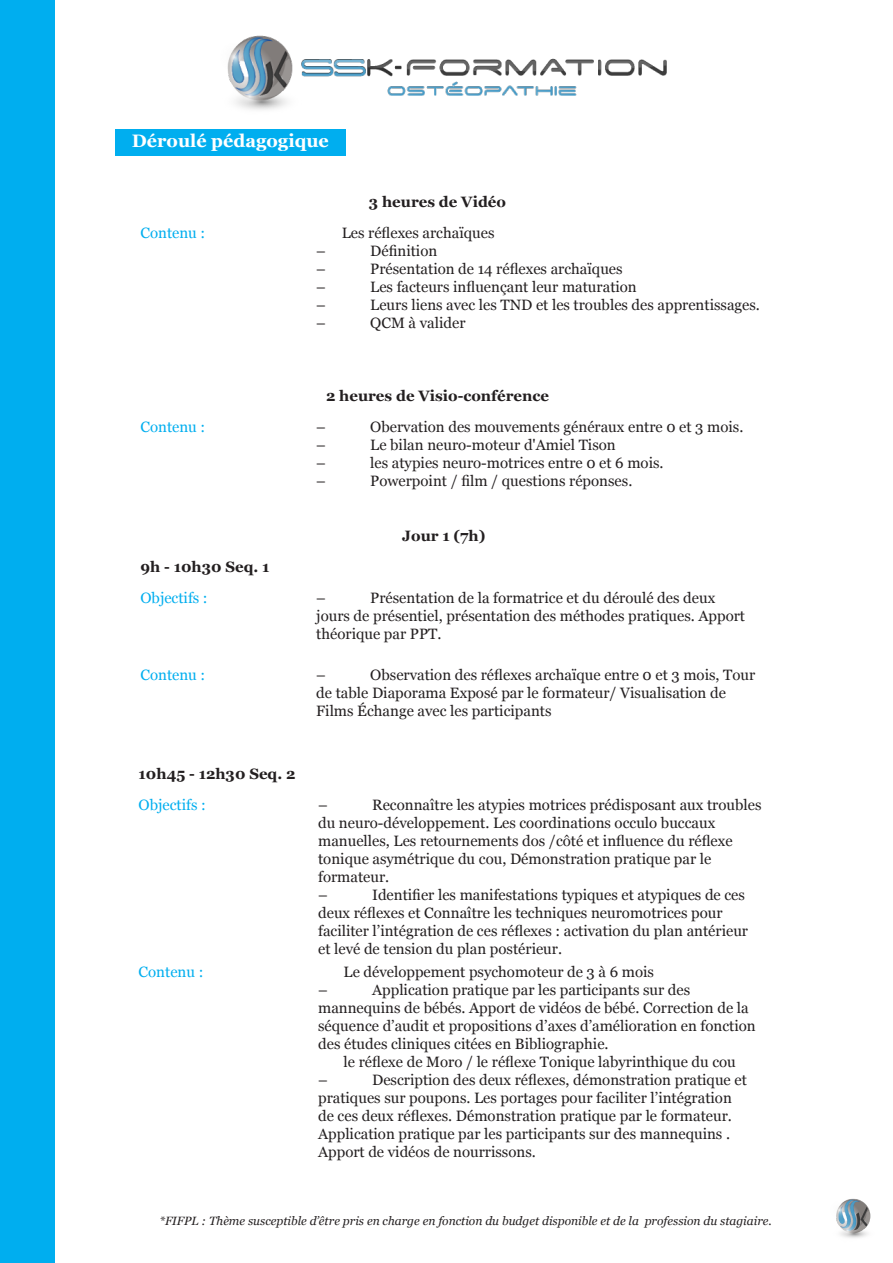
<style>
.page{position:relative;width:893px;height:1263px;background:#fff}
.page>*{position:absolute;margin:0;border:0;box-sizing:border-box;transform-origin:0 0}
.TITRE_1{font:700 18px "Georgia";color:#fff}
.t1{font:15px/18px "Georgia";color:#231f20}
.Titre_2{font:15px "Georgia";color:#00aeef}
.Style_2_gras{font:700 15px "Georgia";color:#231f20}
.Horaires{font:700 15px "Georgia";color:#231f20}
.t2{font:italic 12px "Georgia";color:#231f20}
</style>
<div class="page">
<div style="left:0;top:0;width:54px;height:1263px;background:#00aeef"></div>
<hr style="left:892px;top:0;width:1px;height:1263px;background:#00aeef">
<img style="left:836px;top:1178px;width:57px;height:85px">
<img style="left:227px;top:35px;width:440px;height:75px">
<div style="left:115px;top:129px;width:231px;height:26px;background:#00aeef"></div>
<p class="TITRE_1" style="left:132px;top:127px;width:198px">Déroulé pédagogique</p>
<p class="Style_2_gras" style="left:369px;top:191px;width:139px">3 heures de Vidéo</p>
<p class="Titre_2" style="left:140px;top:222px;width:66px">Contenu :</p>
<p class="t1" style="left:342px;top:224px;width:154px">Les réflexes archaïques</p>
<p class="t1" style="left:316px;top:242px;width:11px">–</p>
<p class="t1" style="left:370px;top:242px;width:69px">Définition</p>
<p class="t1" style="left:316px;top:260px;width:11px">–</p>
<p class="t1" style="left:370px;top:260px;width:254px">Présentation de 14 réflexes archaïques</p>
<p class="t1" style="left:316px;top:278px;width:11px">–</p>
<p class="t1" style="left:370px;top:278px;width:268px">Les facteurs influençant leur maturation</p>
<p class="t1" style="left:316px;top:296px;width:11px">–</p>
<p class="t1" style="left:370px;top:296px;width:391px">Leurs liens avec les TND et les troubles des apprentissages.</p>
<p class="t1" style="left:316px;top:314px;width:11px">–</p>
<p class="t1" style="left:370px;top:314px;width:97px">QCM à valider</p>
<p class="Style_2_gras" style="left:326px;top:384px;width:224px">2 heures de Visio-conférence</p>
<p class="Titre_2" style="left:140px;top:416px;width:66px">Contenu :</p>
<p class="t1" style="left:316px;top:417px;width:11px">–</p>
<p class="t1" style="left:370px;top:417px;width:375px">Obervation des mouvements généraux entre 0 et 3 mois.</p>
<p class="t1" style="left:316px;top:435px;width:11px">–</p>
<p class="t1" style="left:370px;top:435px;width:247px">Le bilan neuro-moteur d'Amiel Tison</p>
<p class="t1" style="left:316px;top:453px;width:11px">–</p>
<p class="t1" style="left:370px;top:453px;width:295px">les atypies neuro-motrices entre 0 et 6 mois.</p>
<p class="t1" style="left:316px;top:471px;width:11px">–</p>
<p class="t1" style="left:370px;top:471px;width:264px">Powerpoint / film / questions réponses.</p>
<p class="Horaires" style="left:402px;top:524px;width:85px">Jour 1 (7h)</p>
<p class="Horaires" style="left:140px;top:555px;width:131px">9h - 10h30 Seq. 1</p>
<p class="Titre_2" style="left:140px;top:587px;width:69px">Objectifs :</p>
<p class="t1" style="left:316px;top:588px;width:11px">–</p>
<p class="t1" style="left:316px;top:588px;width:430px;text-indent:54px">Présentation de la formatrice et du déroulé des deux jours de présentiel, présentation des méthodes pratiques. Apport théorique par PPT.</p>
<p class="t1" style="left:316px;top:665px;width:441px;text-indent:54px">Observation des réflexes archaïque entre 0 et 3 mois, Tour de table Diaporama Exposé par le formateur/ Visualisation de<br>Films Échange avec les participants</p>
<p class="Titre_2" style="left:140px;top:664px;width:66px">Contenu :</p>
<p class="t1" style="left:316px;top:665px;width:11px">–</p>
<p class="Horaires" style="left:139px;top:762px;width:158px">10h45 - 12h30 Seq. 2</p>
<p class="Titre_2" style="left:139px;top:793px;width:69px">Objectifs :</p>
<p class="t1" style="left:318px;top:795px;width:11px">–</p>
<p class="t1" style="left:318px;top:795px;width:445px;text-indent:54px">Reconnaître les atypies motrices prédisposant aux troubles du neuro-développement. Les coordinations occulo buccaux manuelles, Les retournements dos /côté et influence du réflexe tonique asymétrique du cou, Démonstration pratique par le formateur.</p>
<p class="t1" style="left:318px;top:885px;width:11px">–</p>
<p class="t1" style="left:318px;top:885px;width:431px;text-indent:54px">Identifier les manifestations typiques et atypiques de ces deux réflexes et Connaître les techniques neuromotrices pour faciliter l’intégration de ces réflexes : activation du plan antérieur et levé de tension du plan postérieur.</p>
<p class="Titre_2" style="left:139px;top:961px;width:66px">Contenu :</p>
<p class="t1" style="left:344px;top:962px;width:312px">Le développement psychomoteur de 3 à 6 mois</p>
<p class="t1" style="left:318px;top:980px;width:11px">–</p>
<p class="t1" style="left:318px;top:980px;width:439px;text-indent:54px">Application pratique par les participants sur des mannequins de bébés. Apport de vidéos de bébé. Correction de la séquence d’audit et propositions d’axes d’amélioration en fonction des études cliniques citées en Bibliographie.</p>
<p class="t1" style="left:344px;top:1052px;width:394px">le réflexe de Moro / le réflexe Tonique labyrinthique du cou</p>
<p class="t1" style="left:318px;top:1070px;width:11px">–</p>
<p class="t1" style="left:318px;top:1070px;width:430px;text-indent:54px">Description des deux réflexes, démonstration pratique et pratiques sur poupons. Les portages pour faciliter l’intégration de ces deux réflexes. Démonstration pratique par le formateur.<br>Application pratique par les participants sur des mannequins .<br>Apport de vidéos de nourrissons.</p>
<p class="t2" style="left:159px;top:1212px;width:614px">*FIFPL : Thème susceptible d’être pris en charge en fonction du budget disponible et de la profession du stagiaire.</p>
</div>
